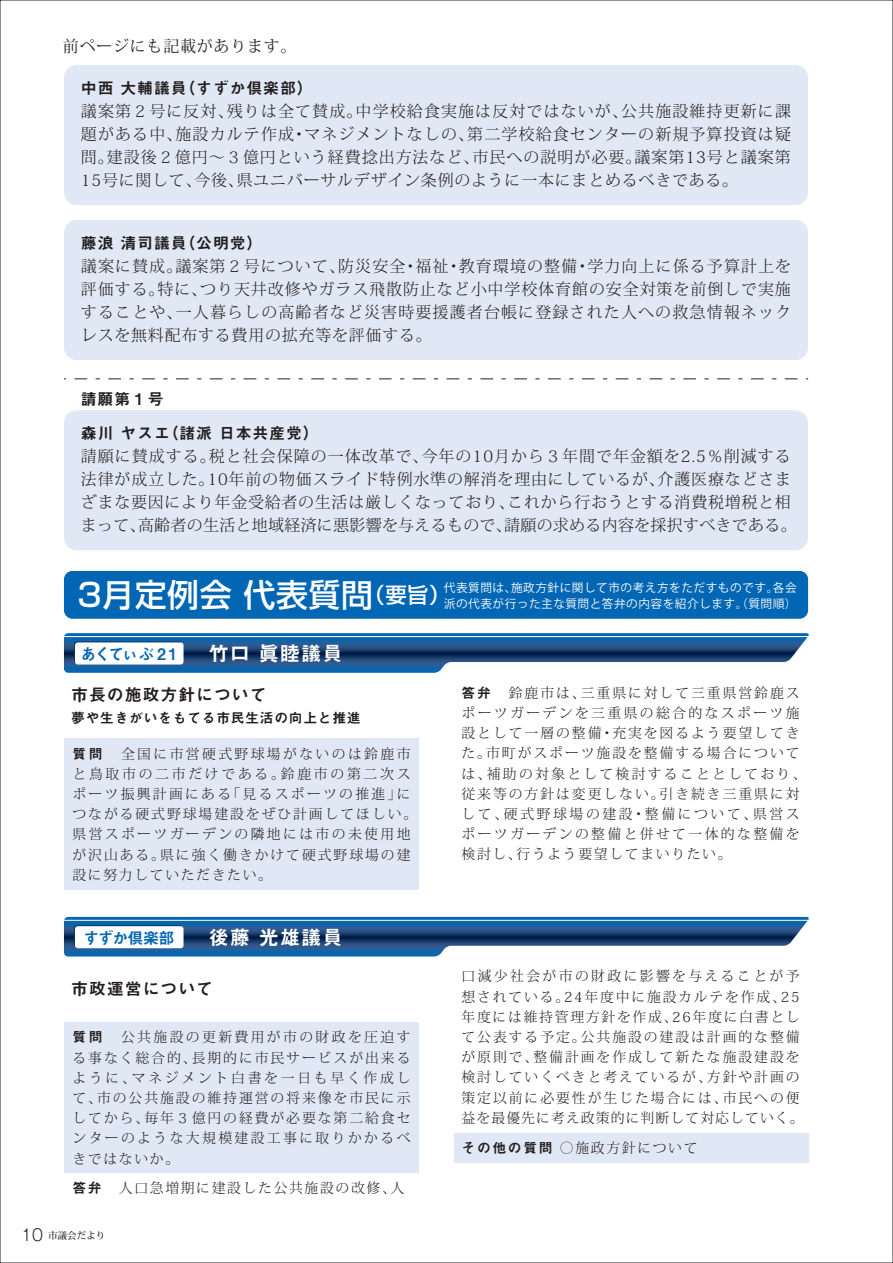
<style>
.page{position:relative;width:893px;height:1263px;background:#fff}
.page>*{position:absolute;margin:0;border:0;box-sizing:border-box;transform-origin:0 0}
.t1{font:500 31.95px "Shin Go Pro";letter-spacing:.02em;color:#fff}
.t2{font:20.25px "Midashi Go Pro MB31";letter-spacing:.05em;color:#fff}
.t3{font:16.95px "Midashi Go Pro MB31";letter-spacing:.05em;color:#231f20}
.t4{font:300 15.9px/23px "Koz Min Pro";letter-spacing:.065em;color:#231f20}
.t5{font:15.9px "Koz Min Pro";letter-spacing:.05em;color:#231f20}
.t6{font:15.9px "Midashi Go Pro MB31";letter-spacing:-.09em;color:#0166b3}
.t7{font:15.9px "Midashi Go Pro MB31";letter-spacing:.05em;color:#231f20}
.t8{font:300 13.8px/20.2px "Koz Min Pro";letter-spacing:.14em;color:#231f20}
.t9{font:300 13.8px/20.2px "Koz Min Pro";letter-spacing:.165em;color:#231f20}
.t10{font:300 13.8px "Koz Min Pro";letter-spacing:.12em;color:#231f20}
.t11{font:13.8px "Midashi Go Pro MB31";letter-spacing:.05em;color:#231f20}
.t12{font:11.7px/15.9px "Koz Go Pro";letter-spacing:.04em;color:#fff}
.t13{font:500 9.6px "Koz Min Pro";color:#231f20}
.s1{font-family:"Midashi Go Pro MB31";font-weight:400}
.s2{font-size:21.3px}
.s3{font-family:"Gothic MB101 Pro";font-weight:300;font-size:15.9px}
</style>
<div class="page">
<svg style="left:64px;top:917px;width:745px;height:39px"></svg>
<hr style="left:64px;top:920px;width:747px;height:1px;background:#fff">
<svg style="left:64px;top:633px;width:745px;height:40px"></svg>
<div style="left:64px;top:571px;width:744px;height:48px;background:#0166b3;border-radius:9px"></div>
<div style="left:64px;top:1022px;width:355px;height:151px;background:#e1e8f5"></div>
<div style="left:454px;top:1133px;width:354px;height:29px;background:#e1e8f5"></div>
<div style="left:64px;top:738px;width:355px;height:151px;background:#e1e8f5"></div>
<hr style="left:64px;top:636px;width:747px;height:1px;background:#fff">
<div style="left:75px;top:642px;width:109px;height:22px;background:#fff;border-radius:3px"></div>
<div style="left:74px;top:925px;width:109px;height:22px;background:#002d5e;border-radius:3px"></div>
<div style="left:75px;top:926px;width:109px;height:22px;background:#fff;border-radius:3px"></div>
<div style="left:64px;top:65px;width:744px;height:140px;background:#e1e8f5;border-radius:13px"></div>
<div style="left:64px;top:220px;width:744px;height:140px;background:#e1e8f5;border-radius:13px"></div>
<div style="left:64px;top:410px;width:744px;height:140px;background:#e1e8f5;border-radius:13px"></div>
<svg style="left:75px;top:378px;width:733px;height:1px"></svg>
<p class="t5" style="left:63px;top:35px;width:235px">前ページにも記載があります。</p>
<p class="t4" style="left:81px;top:76px;width:711px"><span class="s1">中西 大輔議員（すずか倶楽部）<br></span>議案第２号に反対、残りは全て賛成。中学校給食実施は反対ではないが、公共施設維持更新に課題がある中、施設カルテ作成・マネジメントなしの、第二学校給食センターの新規予算投資は疑問。建設後２億円～３億円という経費捻出方法など、市民への説明が必要。議案第13号と議案第15号に関して、今後、県ユニバーサルデザイン条例のように一本にまとめるべきである。</p>
<p class="t4" style="left:81px;top:231px;width:712px"><span class="s1">藤浪 清司議員（公明党）<br></span>議案に賛成。議案第２号について、防災安全・福祉・教育環境の整備・学力向上に係る予算計上を評価する。特に、つり天井改修やガラス飛散防止など小中学校体育館の安全対策を前倒しで実施することや、一人暮らしの高齢者など災害時要援護者台帳に登録された人への救急情報ネックレスを無料配布する費用の拡充等を評価する。</p>
<p class="t7" style="left:81px;top:386px;width:84px">請願第１号</p>
<p class="t4" style="left:81px;top:421px;width:717px"><span class="s1">森川 ヤスエ（諸派 日本共産党）<br></span>請願に賛成する。税と社会保障の一体改革で、今年の10月から３年間で年金額を2.5％削減する法律が成立した。10年前の物価スライド特例水準の解消を理由にしているが、介護医療などさまざまな要因により年金受給者の生活は厳しくなっており、これから行おうとする消費税増税と相まって、高齢者の生活と地域経済に悪影響を与えるもので、請願の求める内容を採択すべきである。</p>
<p class="t1" style="left:77px;top:568px;width:374px">3月定例会 代表質問<span class="s2">（要旨）</span></p>
<p class="t12" style="left:444px;top:580px;width:354px">代表質問は、施政方針に関して市の考え方をただすものです。各会派の代表が行った主な質問と答弁の内容を紹介します。（質問順）</p>
<p class="t6" style="left:80px;top:641px;width:98px">あくてぃぶ 2 1</p>
<p class="t2" style="left:209px;top:637px;width:135px">竹口 眞睦議員</p>
<p class="t3" style="left:71px;top:681px;width:197px">市長の施政方針について</p>
<p class="t11" style="left:71px;top:706px;width:291px">夢や生きがいをもてる市民生活の向上と推進</p>
<p class="t9" style="left:72px;top:743px;width:346px"><span class="s1">質問</span>　全国に市営硬式野球場がないのは鈴鹿市と鳥取市の二市だけである。鈴鹿市の第二次スポーツ振興計画にある「見るスポーツの推進」につながる硬式野球場建設をぜひ計画してほしい。県営スポーツガーデンの隣地には市の未使用地が沢山ある。県に強く働きかけて硬式野球場の建設に努力していただきたい。</p>
<p class="t6" style="left:83px;top:925px;width:93px">すずか倶楽部</p>
<p class="t2" style="left:209px;top:921px;width:135px">後藤 光雄議員</p>
<p class="t3" style="left:71px;top:975px;width:144px">市政運営について</p>
<p class="t8" style="left:72px;top:1027px;width:340px;text-align:justify"><span class="s1">質問</span>　公共施設の更新費用が市の財政を圧迫する事なく総合的、長期的に市民サービスが出来るように、マネジメント白書を一日も早く作成して、市の公共施設の維持運営の将来像を市民に示してから、毎年３億円の経費が必要な第二給食センターのような大規模建設工事に取りかかるべきではないか。</p>
<p class="t10" style="left:72px;top:1178px;width:333px"><span class="s1">答弁</span>　人口急増期に建設した公共施設の改修、人</p>
<p class="t13" style="left:21px;top:1228px;width:86px"><span class="s3">10</span> 市議会だより</p>
<p class="t8" style="left:462px;top:682px;width:346px"><span class="s1">答弁</span>　鈴鹿市は、三重県に対して三重県営鈴鹿スポーツガーデンを三重県の総合的なスポーツ施設として一層の整備・充実を図るよう要望してきた。市町がスポーツ施設を整備する場合については、補助の対象として検討することとしており、従来等の方針は変更しない。引き続き三重県に対して、硬式野球場の建設・整備について、県営スポーツガーデンの整備と併せて一体的な整備を検討し、行うよう要望してまいりたい。</p>
<p class="t8" style="left:462px;top:966px;width:344px">口減少社会が市の財政に影響を与えることが予想されている。24年度中に施設カルテを作成、25年度には維持管理方針を作成、26年度に白書として公表する予定。公共施設の建設は計画的な整備が原則で、整備計画を作成して新たな施設建設を検討していくべきと考えているが、方針や計画の策定以前に必要性が生じた場合には、市民への便益を最優先に考え政策的に判断して対応していく。</p>
<p class="t10" style="left:462px;top:1138px;width:238px"><span class="s1">その他の質問</span> ○施政方針について</p>
</div>
